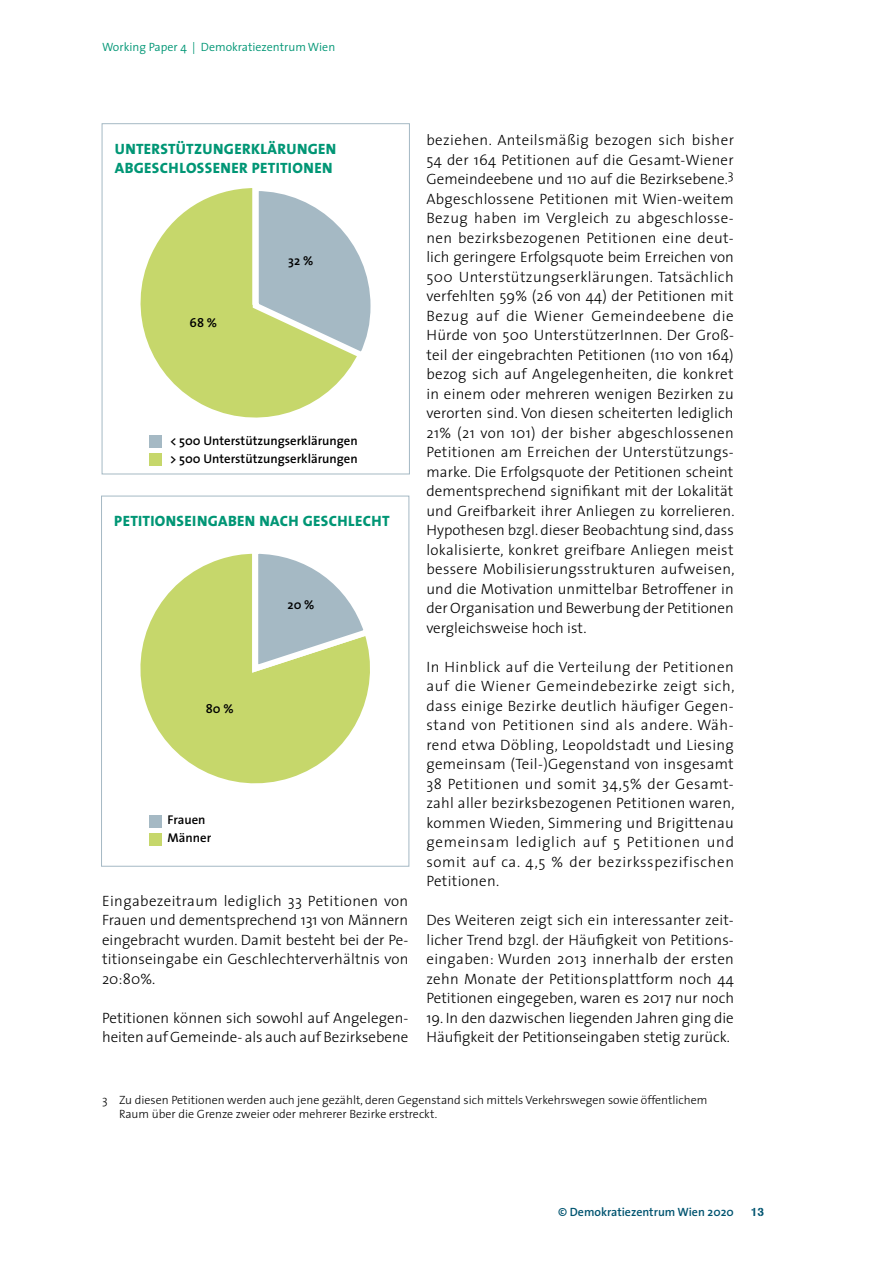
<style>
.page{position:relative;width:893px;height:1263px;background:#fff}
.page>*{position:absolute;margin:0;border:0;box-sizing:border-box;transform-origin:0 0}
.t1{font:300 15px/19.5px "The Sans";color:#000;text-align:justify}
.t2{font:800 15px/19.5px "The Sans";letter-spacing:.025em;color:#009675}
.t3{font:600 12.75px/18px "The Sans";color:#000}
.t4{font:300 12px/13.5px "The Sans";color:#000}
.t5{font:300 12px "The Sans";color:#009675}
.t6{font:600 12px "The Sans";color:#005470}
.t7{font:11.7px "AG Book Stencil";color:#005470}
</style>
<div class="page">
<div style="left:102px;top:123px;width:308px;height:351px;border:1px solid #a5b9c4"></div>
<div style="left:149px;top:435px;width:13px;height:13px;background:#a5b9c4"></div>
<div style="left:149px;top:453px;width:13px;height:13px;background:#c6d76b"></div>
<svg style="left:140px;top:188px;width:213px;height:230px"></svg>
<svg style="left:248px;top:188px;width:123px;height:175px"></svg>
<div style="left:101px;top:496px;width:308px;height:371px;border:1px solid #a5b9c4"></div>
<div style="left:149px;top:815px;width:13px;height:13px;background:#a5b9c4"></div>
<div style="left:149px;top:833px;width:13px;height:12px;background:#c6d76b"></div>
<svg style="left:140px;top:554px;width:230px;height:230px"></svg>
<svg style="left:248px;top:553px;width:122px;height:123px"></svg>
<p class="t5" style="left:102px;top:37px;width:235px">Working Paper 4 | Demokratiezentrum Wien</p>
<p class="t2" style="left:115px;top:138px;width:223px">UNTERSTÜTZUNGERKLÄRUNGEN<br>ABGESCHLOSSENER PETITIONEN</p>
<p class="t3" style="left:190px;top:314px;width:29px">68 %</p>
<p class="t3" style="left:288px;top:252px;width:27px">32 %</p>
<p class="t3" style="left:170px;top:431px;width:189px">&lt; 500 Unterstützungserklärungen &gt; 500 Unterstützungserklärungen</p>
<p class="t2" style="left:114px;top:511px;width:277px">PETITIONSEINGABEN NACH GESCHLECHT</p>
<p class="t3" style="left:206px;top:699px;width:29px">80 %</p>
<p class="t3" style="left:168px;top:811px;width:45px">Frauen<br>Männer</p>
<p class="t3" style="left:288px;top:596px;width:28px">20 %</p>
<p class="t1" style="left:102px;top:890px;width:308px">Eingabezeitraum lediglich 33 Petitionen von Frauen und dementsprechend 131 von Männern eingebracht wurden. Damit besteht bei der Pe&shy;titionseingabe ein Geschlechterverhältnis von 20:80%.</p>
<p class="t1" style="left:102px;top:1007px;width:308px">Petitionen können sich sowohl auf Angelegen&shy;heiten auf Gemeinde- als auch auf Bezirksebene</p>
<p class="t1" style="left:426px;top:130px;width:310px">beziehen. Anteilsmäßig bezogen sich bisher 54 der 164 Petitionen auf die Gesamt-Wiener Gemeindeebene und 110 auf die Bezirksebene.<sup>3<br></sup>Abgeschlossene Petitionen mit Wien-weitem Bezug haben im Vergleich zu abgeschlosse&shy;nen bezirksbezogenen Petitionen eine deut&shy;lich geringere Erfolgsquote beim Erreichen von 500 Unterstützungserklärungen. Tatsächlich verfehlten 59% (26 von 44) der Petitionen mit Bezug auf die Wiener Gemeindeebene die Hürde von 500 UnterstützerInnen. Der Groß&shy;teil der eingebrachten Petitionen (110 von 164) bezog sich auf Angelegenheiten, die konkret in einem oder mehreren wenigen Bezirken zu verorten sind. Von diesen scheiterten lediglich 21% (21 von 101) der bisher abgeschlossenen Petitionen am Erreichen der Unterstützungs&shy;marke. Die Erfolgsquote der Petitionen scheint dementsprechend signifikant mit der Lokalität und Greifbarkeit ihrer Anliegen zu korrelieren.<br>Hypothesen bzgl. dieser Beobachtung sind, dass lokalisierte, konkret greifbare Anliegen meist bessere Mobilisierungsstrukturen aufweisen, und die Motivation unmittelbar Betroffener in der Organisation und Bewerbung der Petitionen vergleichsweise hoch ist.</p>
<p class="t1" style="left:426px;top:656px;width:310px">In Hinblick auf die Verteilung der Petitionen auf die Wiener Gemeindebezirke zeigt sich, dass einige Bezirke deutlich häufiger Gegen&shy;stand von Petitionen sind als andere. Wäh&shy;rend etwa Döbling, Leopoldstadt und Liesing gemeinsam (Teil-)Gegenstand von insgesamt 38 Petitionen und somit 34,5% der Gesamt&shy;zahl aller bezirksbezogenen Petitionen waren, kommen Wieden, Simmering und Brigittenau gemeinsam lediglich auf 5 Petitionen und somit auf ca. 4,5 % der bezirksspezifischen Petitionen.</p>
<p class="t1" style="left:426px;top:910px;width:309px">Des Weiteren zeigt sich ein interessanter zeit&shy;licher Trend bzgl. der Häufigkeit von Petitions&shy;eingaben: Wurden 2013 innerhalb der ersten zehn Monate der Petitionsplattform noch 44<br>Petitionen eingegeben, waren es 2017 nur noch</p>
<p class="t1" style="left:426px;top:1007px;width:309px">19. In den dazwischen liegenden Jahren ging die<br>Häufigkeit der Petitionseingaben stetig zurück.</p>
<p class="t4" style="left:119px;top:1093px;width:590px;text-indent:-17px">3 Zu diesen Petitionen werden auch jene gezählt, deren Gegenstand sich mittels Verkehrswegen sowie öffentlichem<br>Raum über die Grenze zweier oder mehrerer Bezirke erstreckt.</p>
<p class="t6" style="left:558px;top:1202px;width:177px">© Demokratiezentrum Wien 2020</p>
<p class="t7" style="left:751px;top:1205px;width:15px">13</p>
</div>
